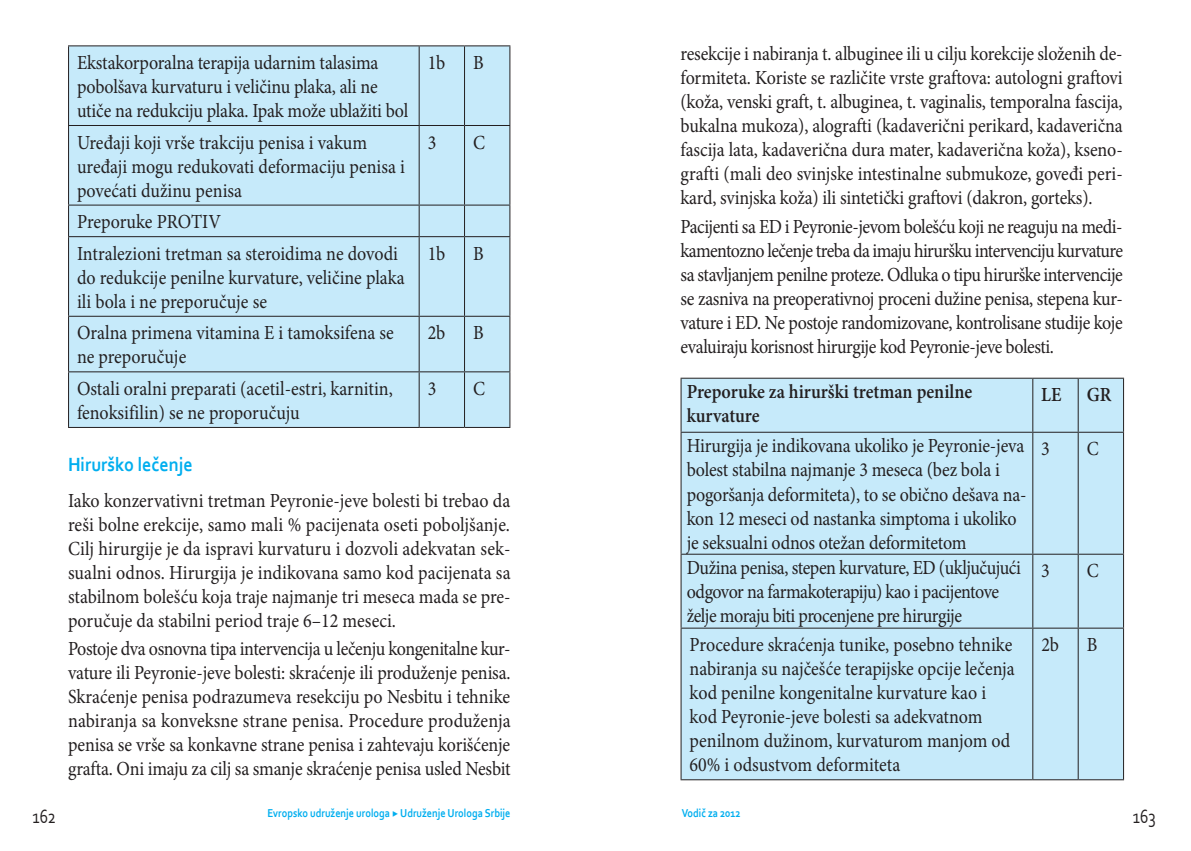
<style>
.page{position:relative;width:1191px;height:851px;background:#fff}
.page>*{position:absolute;margin:0;border:0;box-sizing:border-box;transform-origin:0 0}
.t1{font:20px/24px "Minion Pro";letter-spacing:-.01em;color:#231f20;scale:.9 1}
.t2{font:600 20px/24px "Minion Pro";color:#231f20;scale:.9 1}
.t3{font:700 20px "Corbel";color:#00aeef;scale:.9 1}
.t4{font:20px "Corbel";color:#231f20;scale:.8 1}
.t5{font:700 12px "Corbel";color:#00aeef;scale:.85 1}
.s1{font-family:"Minion Pro";font-weight:400}
</style>
<div class="page">
<div style="left:69px;top:46px;width:440px;height:381px;background:#c6eafa"></div>
<hr style="left:68px;top:45px;width:351px;height:1px;background:#231f20">
<hr style="left:419px;top:45px;width:45px;height:1px;background:#231f20">
<hr style="left:464px;top:45px;width:46px;height:1px;background:#231f20">
<hr style="left:68px;top:125px;width:351px;height:1px;background:#231f20">
<hr style="left:419px;top:125px;width:45px;height:1px;background:#231f20">
<hr style="left:464px;top:125px;width:46px;height:1px;background:#231f20">
<hr style="left:68px;top:204px;width:351px;height:1px;background:#231f20">
<hr style="left:419px;top:204px;width:45px;height:1px;background:#231f20">
<hr style="left:464px;top:204px;width:46px;height:1px;background:#231f20">
<hr style="left:68px;top:236px;width:351px;height:1px;background:#231f20">
<hr style="left:419px;top:236px;width:45px;height:1px;background:#231f20">
<hr style="left:464px;top:236px;width:46px;height:1px;background:#231f20">
<hr style="left:68px;top:316px;width:351px;height:1px;background:#231f20">
<hr style="left:419px;top:316px;width:45px;height:1px;background:#231f20">
<hr style="left:464px;top:316px;width:46px;height:1px;background:#231f20">
<hr style="left:68px;top:371px;width:351px;height:1px;background:#231f20">
<hr style="left:419px;top:371px;width:45px;height:1px;background:#231f20">
<hr style="left:464px;top:371px;width:46px;height:1px;background:#231f20">
<hr style="left:68px;top:427px;width:351px;height:1px;background:#231f20">
<hr style="left:419px;top:427px;width:45px;height:1px;background:#231f20">
<hr style="left:464px;top:427px;width:46px;height:1px;background:#231f20">
<hr style="left:68px;top:46px;width:1px;height:79px;background:#231f20">
<hr style="left:68px;top:126px;width:1px;height:78px;background:#231f20">
<hr style="left:68px;top:205px;width:1px;height:31px;background:#231f20">
<hr style="left:68px;top:237px;width:1px;height:79px;background:#231f20">
<hr style="left:68px;top:317px;width:1px;height:54px;background:#231f20">
<hr style="left:68px;top:372px;width:1px;height:55px;background:#231f20">
<hr style="left:419px;top:46px;width:1px;height:79px;background:#231f20">
<hr style="left:464px;top:46px;width:1px;height:79px;background:#231f20">
<hr style="left:509px;top:46px;width:1px;height:79px;background:#231f20">
<hr style="left:419px;top:126px;width:1px;height:78px;background:#231f20">
<hr style="left:464px;top:126px;width:1px;height:78px;background:#231f20">
<hr style="left:509px;top:126px;width:1px;height:78px;background:#231f20">
<hr style="left:419px;top:205px;width:1px;height:31px;background:#231f20">
<hr style="left:464px;top:205px;width:1px;height:31px;background:#231f20">
<hr style="left:509px;top:205px;width:1px;height:31px;background:#231f20">
<hr style="left:419px;top:237px;width:1px;height:79px;background:#231f20">
<hr style="left:464px;top:237px;width:1px;height:79px;background:#231f20">
<hr style="left:509px;top:237px;width:1px;height:79px;background:#231f20">
<hr style="left:419px;top:317px;width:1px;height:54px;background:#231f20">
<hr style="left:464px;top:317px;width:1px;height:54px;background:#231f20">
<hr style="left:509px;top:317px;width:1px;height:54px;background:#231f20">
<hr style="left:419px;top:372px;width:1px;height:55px;background:#231f20">
<hr style="left:464px;top:372px;width:1px;height:55px;background:#231f20">
<hr style="left:509px;top:372px;width:1px;height:55px;background:#231f20">
<div style="left:681px;top:378px;width:442px;height:401px;background:#c6eafa"></div>
<hr style="left:680px;top:377px;width:352px;height:1px;background:#231f20">
<hr style="left:1032px;top:377px;width:46px;height:1px;background:#231f20">
<hr style="left:1078px;top:377px;width:46px;height:1px;background:#231f20">
<hr style="left:680px;top:431px;width:352px;height:1px;background:#231f20">
<hr style="left:1032px;top:431px;width:46px;height:1px;background:#231f20">
<hr style="left:1078px;top:431px;width:46px;height:1px;background:#231f20">
<hr style="left:680px;top:553px;width:352px;height:1px;background:#231f20">
<hr style="left:1032px;top:553px;width:46px;height:1px;background:#231f20">
<hr style="left:1078px;top:553px;width:46px;height:1px;background:#231f20">
<hr style="left:680px;top:627px;width:352px;height:1px;background:#231f20">
<hr style="left:1032px;top:627px;width:46px;height:1px;background:#231f20">
<hr style="left:1078px;top:627px;width:46px;height:1px;background:#231f20">
<hr style="left:680px;top:779px;width:352px;height:1px;background:#231f20">
<hr style="left:1032px;top:779px;width:46px;height:1px;background:#231f20">
<hr style="left:1078px;top:779px;width:46px;height:1px;background:#231f20">
<hr style="left:680px;top:378px;width:1px;height:53px;background:#231f20">
<hr style="left:680px;top:432px;width:1px;height:121px;background:#231f20">
<hr style="left:680px;top:554px;width:1px;height:73px;background:#231f20">
<hr style="left:680px;top:628px;width:1px;height:151px;background:#231f20">
<hr style="left:1032px;top:378px;width:1px;height:53px;background:#231f20">
<hr style="left:1077px;top:378px;width:1px;height:53px;background:#231f20">
<hr style="left:1123px;top:378px;width:1px;height:53px;background:#231f20">
<hr style="left:1032px;top:432px;width:1px;height:121px;background:#231f20">
<hr style="left:1077px;top:432px;width:1px;height:121px;background:#231f20">
<hr style="left:1123px;top:432px;width:1px;height:121px;background:#231f20">
<hr style="left:1032px;top:554px;width:1px;height:73px;background:#231f20">
<hr style="left:1077px;top:554px;width:1px;height:73px;background:#231f20">
<hr style="left:1123px;top:554px;width:1px;height:73px;background:#231f20">
<hr style="left:1032px;top:628px;width:1px;height:151px;background:#231f20">
<hr style="left:1077px;top:628px;width:1px;height:151px;background:#231f20">
<hr style="left:1123px;top:628px;width:1px;height:151px;background:#231f20">
<p class="t1" style="left:77px;top:51px;width:369px">Ekstakorporalna terapija udarnim talasima pobolšava kurvaturu i veličinu plaka, ali ne utiče na redukciju plaka. Ipak može ublažiti bol</p>
<p class="t1" style="left:428px;top:51px;width:21px">1b</p>
<p class="t1" style="left:473px;top:51px;width:13px">B</p>
<p class="t1" style="left:77px;top:130px;width:366px">Uređaji koji vrše trakciju penisa i vakum uređaji mogu redukovati deformaciju penisa i povećati dužinu penisa</p>
<p class="t1" style="left:428px;top:130px;width:11px">3</p>
<p class="t1" style="left:473px;top:130px;width:15px">C</p>
<p class="t1" style="left:77px;top:206px;width:358px;line-height:31.6px">Preporuke PROTIV<br>Intralezioni tretman sa steroidima ne dovodi</p>
<p class="t1" style="left:77px;top:265px;width:366px">do redukcije penilne kurvature, veličine plaka ili bola i ne preporučuje se</p>
<p class="t1" style="left:428px;top:241px;width:21px">1b</p>
<p class="t1" style="left:473px;top:241px;width:13px">B</p>
<p class="t1" style="left:77px;top:321px;width:353px">Oralna primena vitamina E i tamoksifena se ne preporučuje</p>
<p class="t1" style="left:428px;top:321px;width:21px">2b</p>
<p class="t1" style="left:473px;top:321px;width:13px">B</p>
<p class="t1" style="left:77px;top:376px;width:352px">Ostali oralni preparati (acetil-estri, karnitin, fenoksifilin) se ne proporučuju</p>
<p class="t1" style="left:428px;top:376px;width:11px">3</p>
<p class="t1" style="left:473px;top:376px;width:15px">C</p>
<p class="t3" style="left:68px;top:452px;width:140px">Hirurško lečenje</p>
<p class="t1" style="left:68px;top:488px;width:493px;text-align:justify">Iako konzervativni tretman Peyronie-jeve bolesti bi trebao da reši bolne erekcije, samo mali % pacijenata oseti poboljšanje.<br>Cilj hirurgije je da ispravi kurvaturu i dozvoli adekvatan sek&shy;sualni odnos. Hirurgija je indikovana samo kod pacijenata sa stabilnom bolešću koja traje najmanje tri meseca mada se pre&shy;poručuje da stabilni period traje 6–12 meseci.</p>
<p class="t1" style="left:68px;top:636px;width:493px;text-align:justify">Postoje dva osnovna tipa intervencija u lečenju kongenitalne kur&shy;vature ili Peyronie-jeve bolesti: skraćenje ili produženje penisa.<br>Skraćenje penisa podrazumeva resekciju po Nesbitu i tehnike nabiranja sa konveksne strane penisa. Procedure produženja penisa se vrše sa konkavne strane penisa i zahtevaju korišćenje grafta. Oni imaju za cilj sa smanje skraćenje penisa usled Nesbit</p>
<p class="t1" style="left:680px;top:42px;width:493px;text-align:justify">resekcije i nabiranja t. albuginee ili u cilju korekcije složenih de&shy;formiteta. Koriste se različite vrste graftova: autologni graftovi (koža, venski graft, t. albuginea, t. vaginalis, temporalna fascija, bukalna mukoza), alografti (kadaverični perikard, kadaverična fascija lata, kadaverična dura mater, kadaverična koža), kseno&shy;grafti (mali deo svinjske intestinalne submukoze, goveđi peri&shy;kard, svinjska koža) ili sintetički graftovi (dakron, gorteks).</p>
<p class="t1" style="left:680px;top:214px;width:493px;text-align:justify">Pacijenti sa ED i Peyronie-jevom bolešću koji ne reaguju na medi&shy;kamentozno lečenje treba da imaju hiruršku intervenciju kurvature sa stavljanjem penilne proteze. Odluka o tipu hirurške intervencije se zasniva na preoperativnoj proceni dužine penisa, stepena kur&shy;vature i ED. Ne postoje randomizovane, kontrolisane studije koje evaluiraju korisnost hirurgije kod Peyronie-jeve bolesti.</p>
<p class="t2" style="left:686px;top:380px;width:319px">Preporuke za hirurški tretman penilne kurvature</p>
<p class="t2" style="left:1041px;top:382px;width:24px">LE</p>
<p class="t2" style="left:1086px;top:382px;width:29px">GR</p>
<p class="t1" style="left:686px;top:434px;width:379px">Hirurgija je indikovana ukoliko je Peyronie-jeva bolest stabilna najmanje 3 meseca (bez bola i pogoršanja deformiteta), to se obično dešava na&shy;kon 12 meseci od nastanka simptoma i ukoliko je seksualni odnos otežan deformitetom</p>
<p class="t1" style="left:1041px;top:437px;width:11px">3</p>
<p class="t1" style="left:1086px;top:437px;width:15px">C</p>
<p class="t1" style="left:686px;top:556px;width:373px">Dužina penisa, stepen kurvature, ED (uključujući odgovor na farmakoterapiju) kao i pacijentove želje moraju biti procenjene pre hirurgije</p>
<p class="t1" style="left:1041px;top:559px;width:11px">3</p>
<p class="t1" style="left:1086px;top:559px;width:15px">C</p>
<p class="t1" style="left:689px;top:632px;width:363px">Procedure skraćenja tunike, posebno tehnike nabiranja su najčešće terapijske opcije lečenja kod penilne kongenitalne kurvature kao i kod Peyronie-jeve bolesti sa adekvatnom penilnom dužinom, kurvaturom manjom od 60% i odsustvom deformiteta</p>
<p class="t1" style="left:1041px;top:632px;width:21px">2b</p>
<p class="t1" style="left:1086px;top:632px;width:13px">B</p>
<p class="t4" style="left:33px;top:803px;width:31px">162</p>
<p class="t5" style="left:267px;top:805px;width:287px">Evropsko udruženje urologa <span class="s1">▶</span> Udruženje Urologa Srbije</p>
<p class="t4" style="left:1133px;top:803px;width:30px">163</p>
<p class="t5" style="left:681px;top:805px;width:71px">Vodič za 2012</p>
</div>
